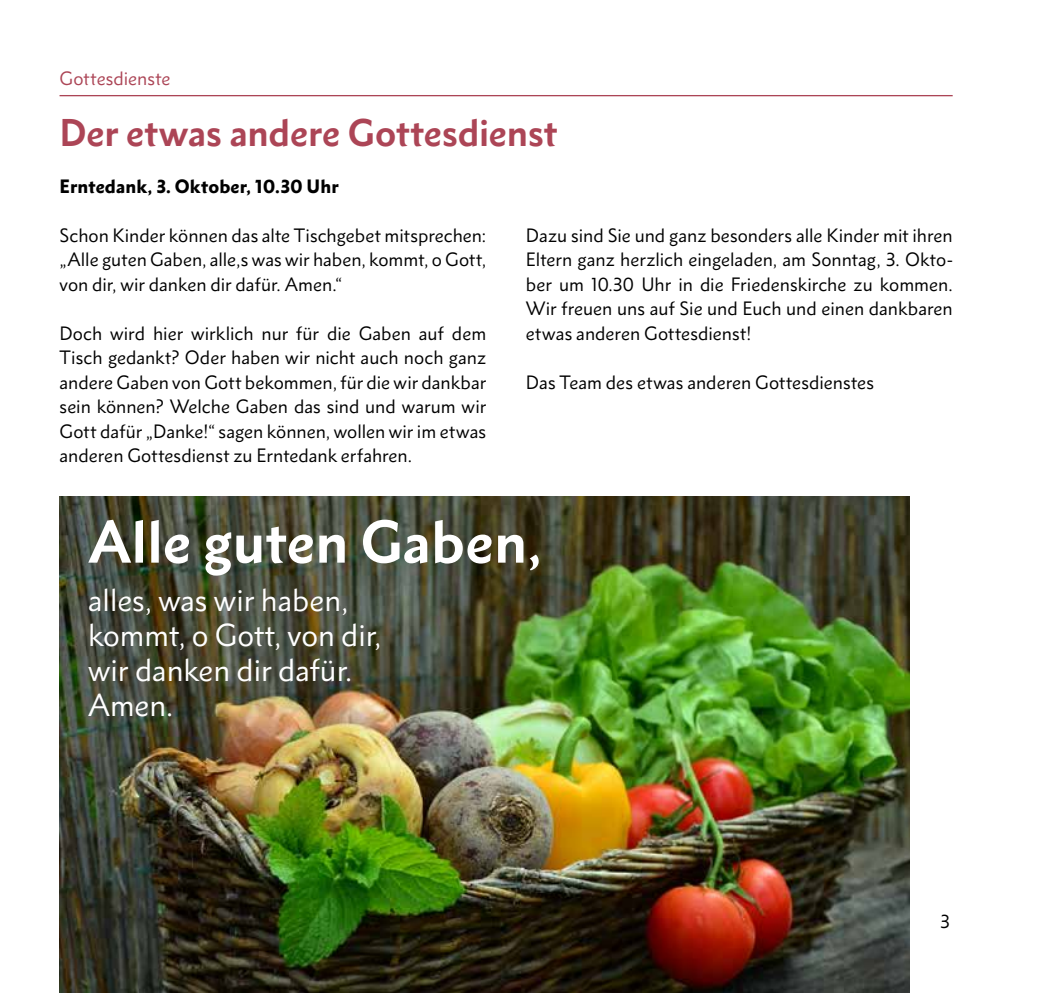
<style>
.page{position:relative;width:1042px;height:993px;background:#fff}
.page>*{position:absolute;margin:0;border:0;box-sizing:border-box;transform-origin:0 0}
.t1{font:700 54.77px "Metro Nova Pro";color:#fff}
.t2{font:700 35px "Metro Nova Pro";letter-spacing:-.005em;color:#ac4556}
.t3{font:28.88px/35px "Metro Nova Pro";color:#fff}
.t4{font:17.5px/24.5px "Metro Nova Pro";color:#000;text-align:justify}
.t5{font:900 17.5px "Metro Nova Pro";letter-spacing:.005em;color:#000}
.t6{font:17.5px "Metro Nova Pro";letter-spacing:.005em;color:#ac4556}
</style>
<div class="page">
<hr style="left:60px;top:95px;width:892px;height:1px;background:#ac4556">
<img style="left:60px;top:496px;width:849px;height:496px">
<p class="t6" style="left:60px;top:67px;width:113px">Gottesdienste</p>
<h2 class="t2" style="left:60px;top:110px;width:499px">Der etwas andere Gottesdienst</h2>
<p class="t5" style="left:60px;top:175px;width:280px">Erntedank, 3. Oktober, 10.30 Uhr</p>
<p class="t4" style="left:60px;top:223px;width:428px">Schon Kinder können das alte Tischgebet mitsprechen: „Alle guten Gaben, alle,s was wir haben, kommt, o Gott, von dir, wir danken dir dafür. Amen.“</p>
<p class="t4" style="left:60px;top:321px;width:428px">Doch wird hier wirklich nur für die Gaben auf dem Tisch gedankt? Oder haben wir nicht auch noch ganz andere Gaben von Gott bekommen, für die wir dankbar sein können? Welche Gaben das sind und warum wir Gott dafür „Danke!“ sagen können, wollen wir im etwas anderen Gottesdienst zu Erntedank erfahren.</p>
<p class="t4" style="left:526px;top:223px;width:428px">Dazu sind Sie und ganz besonders alle Kinder mit ihren Eltern ganz herzlich eingeladen, am Sonntag, 3. Okto&shy;ber um 10.30 Uhr in die Friedenskirche zu kommen.<br>Wir freuen uns auf Sie und Euch und einen dankbaren etwas anderen Gottesdienst!</p>
<p class="t4" style="left:526px;top:370px;width:350px">Das Team des etwas anderen Gottesdienstes</p>
<h1 class="t1" style="left:88px;top:507px;width:455px">Alle guten Gaben,</h1>
<h3 class="t3" style="left:88px;top:582px;width:295px">alles, was wir haben, kommt, o Gott, von dir, wir danken dir dafür.<br>Amen.</h3>
<p class="t4" style="left:940px;top:909px;width:11px">3</p>
</div>
